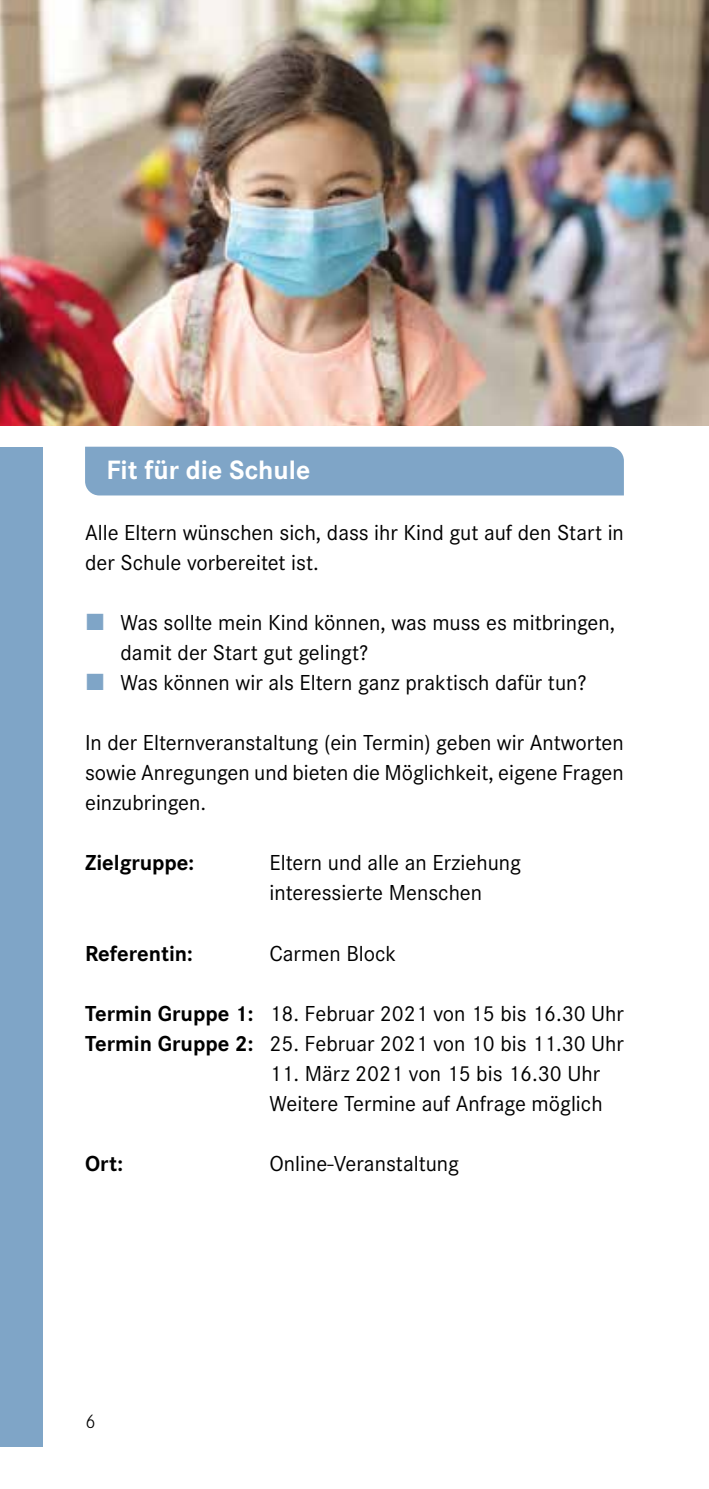
<style>
.page{position:relative;width:709px;height:1489px;background:#fff}
.page>*{position:absolute;margin:0;border:0;box-sizing:border-box;transform-origin:0 0}
.t1{font:700 27.5px "Corporate S";color:#fff}
.t2{font:22.5px/30px "Corporate S";color:#000}
.t3{font:700 22.5px "Corporate S";color:#000}
.t4{font:300 20px "Corporate S";color:#000}
.s1{font-weight:700}
</style>
<div class="page">
<div style="left:0;top:446px;width:43px;height:1000px;background:#7fa5c7"></div>
<div style="left:85px;top:446px;width:539px;height:49px;background:#7fa5c7"></div>
<img style="left:0;top:0;width:709px;height:425px">
<p class="t1" style="left:106px;top:451px;width:205px">Fit für die Schule</p>
<p class="t2" style="left:85px;top:517px;width:540px">Alle Eltern wünschen sich, dass ihr Kind gut auf den Start in der Schule vorbereitet ist.</p>
<p class="t2" style="left:120px;top:607px;width:496px">Was sollte mein Kind können, was muss es mitbringen, damit der Start gut gelingt?<br>Was können wir als Eltern ganz praktisch dafür tun?</p>
<p class="t2" style="left:85px;top:727px;width:540px;text-align:justify">In der Elternveranstaltung (ein Termin) geben wir Antworten sowie Anregungen und bieten die Möglichkeit, eigene Fragen einzubringen.</p>
<p class="t3" style="left:85px;top:847px;width:111px">Zielgruppe:</p>
<p class="t2" style="left:269px;top:847px;width:253px">Eltern und alle an Erziehung interessierte Menschen</p>
<p class="t3" style="left:85px;top:937px;width:109px">Referentin:</p>
<p class="t2" style="left:269px;top:937px;width:128px">Carmen Block</p>
<p class="t2" style="left:85px;top:997px;width:540px"><span class="s1">Termin Gruppe 1:</span> 18. Februar 2021 von 15 bis 16.30 Uhr<br><span class="s1">Termin Gruppe 2:</span> 25. Februar 2021 von 10 bis 11.30 Uhr</p>
<p class="t2" style="left:269px;top:1057px;width:335px">11. März 2021 von 15 bis 16.30 Uhr<br>Weitere Termine auf Anfrage möglich</p>
<p class="t3" style="left:85px;top:1147px;width:40px">Ort:</p>
<p class="t2" style="left:269px;top:1147px;width:191px">Online-Veranstaltung</p>
<p class="t4" style="left:85px;top:1408px;width:12px">6</p>
</div>
